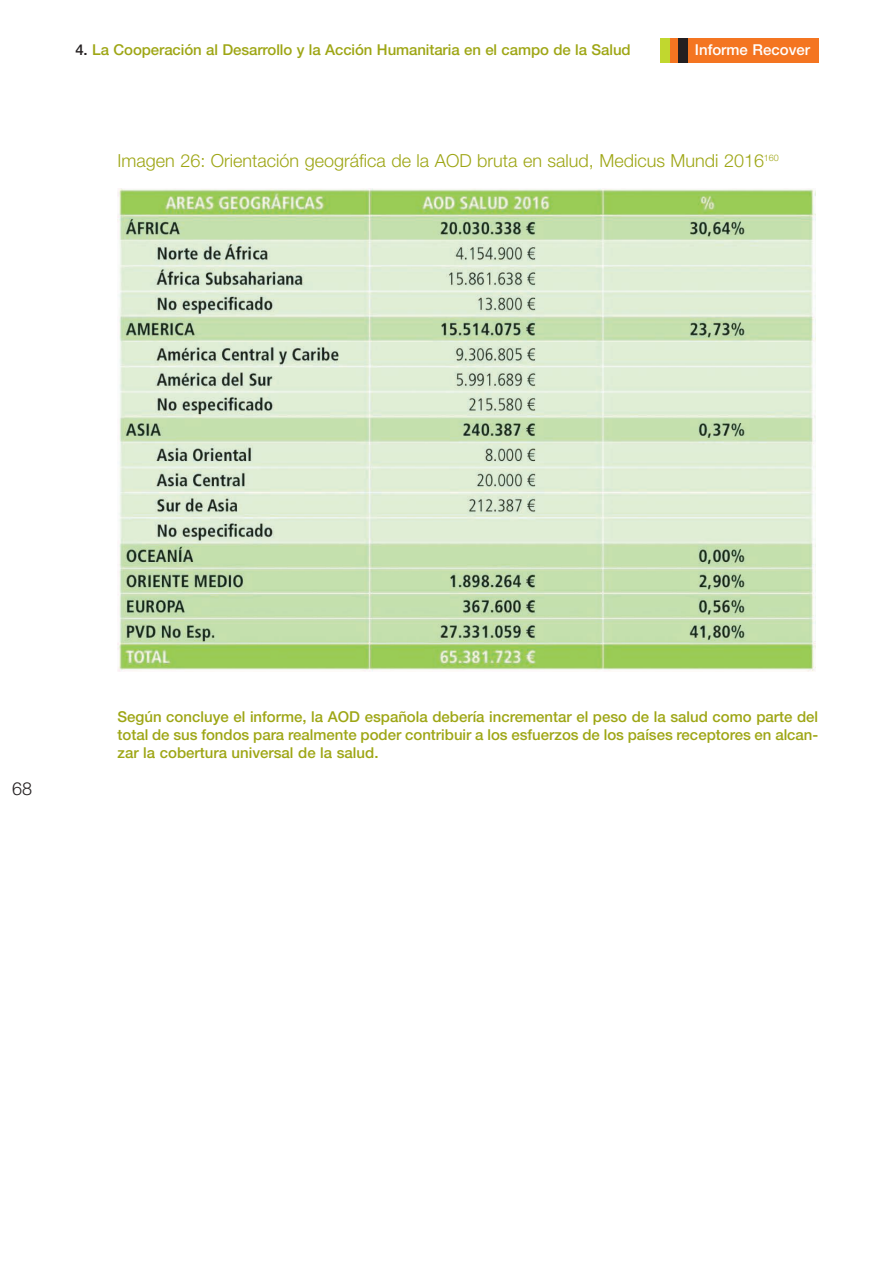
<style>
.page{position:relative;width:893px;height:1263px;background:#fff}
.page>*{position:absolute;margin:0;border:0;box-sizing:border-box;transform-origin:0 0}
.t1{font:300 18px "Helvetica Neue";color:#9ea615}
.t2{font:300 18px "Helvetica Neue";color:#231f20}
.t3{font:500 15px/18px "Helvetica Neue";letter-spacing:-.005em;color:#9ea615;text-align:justify}
.t4{font:500 15px "Helvetica Neue";color:#fff}
.s1{color:#231f20}
</style>
<div class="page">
<div style="left:660px;top:38px;width:158px;height:25px;background:#f47521"></div>
<div style="left:660px;top:38px;width:10px;height:25px;background:#c1d72f"></div>
<div style="left:678px;top:38px;width:10px;height:25px;background:#231f20"></div>
<img style="left:118px;top:188px;width:697px;height:484px">
<p class="t3" style="left:75px;top:42px;width:557px"><span class="s1">4.</span> La Cooperación al Desarrollo y la Acción Humanitaria en el campo de la Salud</p>
<p class="t4" style="left:695px;top:44px;width:117px">Informe Recover</p>
<p class="t1" style="left:118px;top:154px;width:663px">Imagen 26: Orientación geográfica de la AOD bruta en salud, Medicus Mundi 2016<sup>160</sup></p>
<p class="t2" style="left:12px;top:782px;width:22px">68</p>
<p class="t3" style="left:118px;top:709px;width:702px">Según concluye el informe, la AOD española debería incrementar el peso de la salud como parte del total de sus fondos para realmente poder contribuir a los esfuerzos de los países receptores en alcan&shy;zar la cobertura universal de la salud.</p>
</div>
